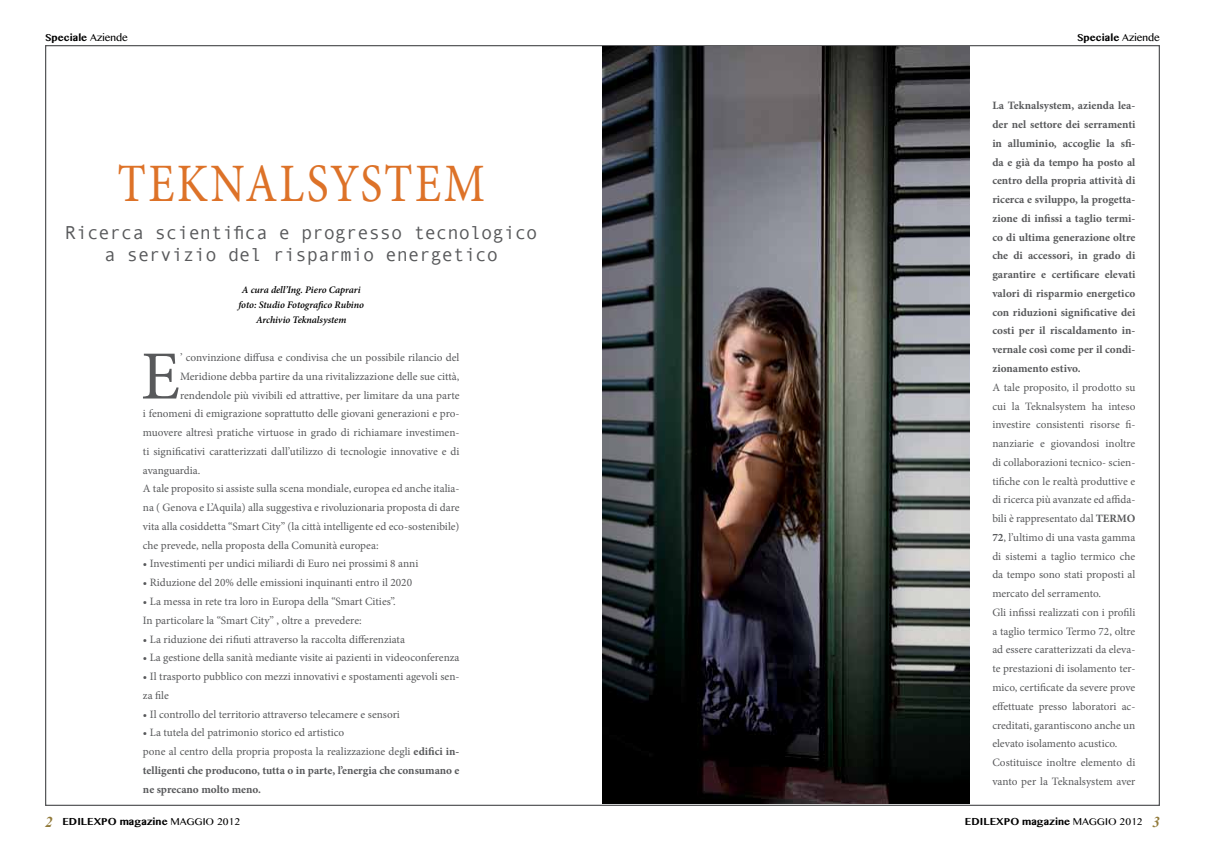
<style>
.page{position:relative;width:1205px;height:851px;background:#fff}
.page>*{position:absolute;margin:0;border:0;box-sizing:border-box;transform-origin:0 0}
.t1{font:69px "Minion Pro";color:#58595b}
.t2{font:54.12px "Minion Pro";letter-spacing:.05em;color:#dd7228;scale:.85 1}
.t3{font:18.75px/22.5px "Andale Mono";color:#58595b;text-align:center}
.t4{font:11.25px/18.8px "Minion Pro";color:#58595b}
.t5{font:700 11.25px/18.8px "Minion Pro";color:#58595b;text-align:justify}
.t6{font:700 10px "Oriya MN";color:#000}
.t7{font:italic 600 10px/15px "Minion Pro";letter-spacing:-.01em;color:#000;text-align:center}
.s1{font-weight:400}
.s2{font-weight:700}
.s3{font-family:"Times New Roman";font-style:italic;font-size:15px;color:#917a3a}
</style>
<div class="page">
<img style="left:602px;top:46px;width:367px;height:757px">
<p class="t6" style="left:45px;top:31px;width:84px">Speciale <span class="s1">Aziende</span></p>
<p class="t6" style="left:1077px;top:31px;width:84px">Speciale <span class="s1">Aziende</span></p>
<h2 class="t2" style="left:118px;top:148px;width:434px">TEKNALSYSTEM</h2>
<h3 class="t3" style="left:65px;top:220px;width:474px">Ricerca scientifica e progresso tecnologico a servizio del risparmio energetico</h3>
<p class="t7" style="left:238px;top:282px;width:127px">A cura dell’Ing. Piero Caprari foto: Studio Fotografico Rubino<br>Archivio Teknalsystem</p>
<h1 class="t1" style="left:141px;top:330px;width:41px">E</h1>
<p class="t4" style="left:180px;top:348px;width:281px">’ convinzione diffusa e condivisa che un possibile rilancio del</p>
<p class="t4" style="left:180px;top:367px;width:281px">Meridione debba partire da una rivitalizzazione delle sue città,</p>
<p class="t4" style="left:180px;top:385px;width:281px">rendendole più vivibili ed attrattive, per limitare da una parte</p>
<p class="t4" style="left:143px;top:404px;width:318px">i fenomeni di emigrazione soprattutto delle giovani generazioni e pro-</p>
<p class="t4" style="left:143px;top:423px;width:318px">muovere altresì pratiche virtuose in grado di richiamare investimen-</p>
<p class="t4" style="left:143px;top:442px;width:318px">ti significativi caratterizzati dall’utilizzo di tecnologie innovative e di</p>
<p class="t4" style="left:143px;top:460px;width:59px">avanguardia.</p>
<p class="t4" style="left:143px;top:479px;width:318px">A tale proposito si assiste sulla scena mondiale, europea ed anche italia-</p>
<p class="t4" style="left:143px;top:498px;width:318px">na ( Genova e L’Aquila) alla suggestiva e rivoluzionaria proposta di dare</p>
<p class="t4" style="left:143px;top:517px;width:318px">vita alla cosiddetta “Smart City” (la città intelligente ed eco-sostenibile)</p>
<p class="t4" style="left:143px;top:535px;width:237px">che prevede, nella proposta della Comunità europea:</p>
<p class="t4" style="left:143px;top:554px;width:277px">• Investimenti per undici miliardi di Euro nei prossimi 8 anni</p>
<p class="t4" style="left:143px;top:573px;width:271px">• Riduzione del 20% delle emissioni inquinanti entro il 2020</p>
<p class="t4" style="left:143px;top:592px;width:254px">• La messa in rete tra loro in Europa della “Smart Cities”.<br>In particolare la “Smart City” , oltre a prevedere:</p>
<p class="t4" style="left:143px;top:629px;width:263px">• La riduzione dei rifiuti attraverso la raccolta differenziata</p>
<p class="t4" style="left:143px;top:648px;width:318px">• La gestione della sanità mediante visite ai pazienti in videoconferenza</p>
<p class="t4" style="left:143px;top:667px;width:318px">• Il trasporto pubblico con mezzi innovativi e spostamenti agevoli sen&shy;za file</p>
<p class="t4" style="left:143px;top:704px;width:258px">• Il controllo del territorio attraverso telecamere e sensori</p>
<p class="t4" style="left:143px;top:723px;width:318px">• La tutela del patrimonio storico ed artistico<br>pone al centro della propria proposta la realizzazione degli <span class="s2">edifici in&shy;telligenti che producono, tutta o in parte, l’energia che consumano e ne sprecano molto meno.</span></p>
<p class="t5" style="left:992px;top:96px;width:145px">La Teknalsystem, azienda lea&shy;der nel settore dei serramenti in alluminio, accoglie la sfi&shy;da e già da tempo ha posto al centro della propria attività di ricerca e sviluppo, la progetta&shy;zione di infissi a taglio termi&shy;co di ultima generazione oltre che di accessori, in grado di garantire e certificare elevati valori di risparmio energetico con riduzioni significative dei costi per il riscaldamento in&shy;vernale così come per il condi&shy;zionamento estivo.</p>
<p class="t4" style="left:992px;top:378px;width:145px">A tale proposito, il prodotto su cui la Teknalsystem ha inteso investire consistenti risorse fi&shy;nanziarie e giovandosi inoltre di collaborazioni tecnico- scien&shy;tifiche con le realtà produttive e di ricerca più avanzate ed affida&shy;bili è rappresentato dal <span class="s2">TERMO<br>72</span>, l’ultimo di una vasta gamma di sistemi a taglio termico che da tempo sono stati proposti al mercato del serramento.<br>Gli infissi realizzati con i profili a taglio termico Termo 72, oltre ad essere caratterizzati da eleva&shy;te prestazioni di isolamento ter&shy;mico, certificate da severe prove effettuate presso laboratori ac&shy;creditati, garantiscono anche un elevato isolamento acustico.<br>Costituisce inoltre elemento di vanto per la Teknalsystem aver</p>
<p class="t6" style="left:45px;top:815px;width:197px"><span class="s3">2</span> EDILEXPO magazine <span class="s1">MAGGIO 2012</span></p>
<p class="t6" style="left:965px;top:815px;width:197px">EDILEXPO magazine <span class="s1">MAGGIO 2012</span> <span class="s3">3</span></p>
</div>
